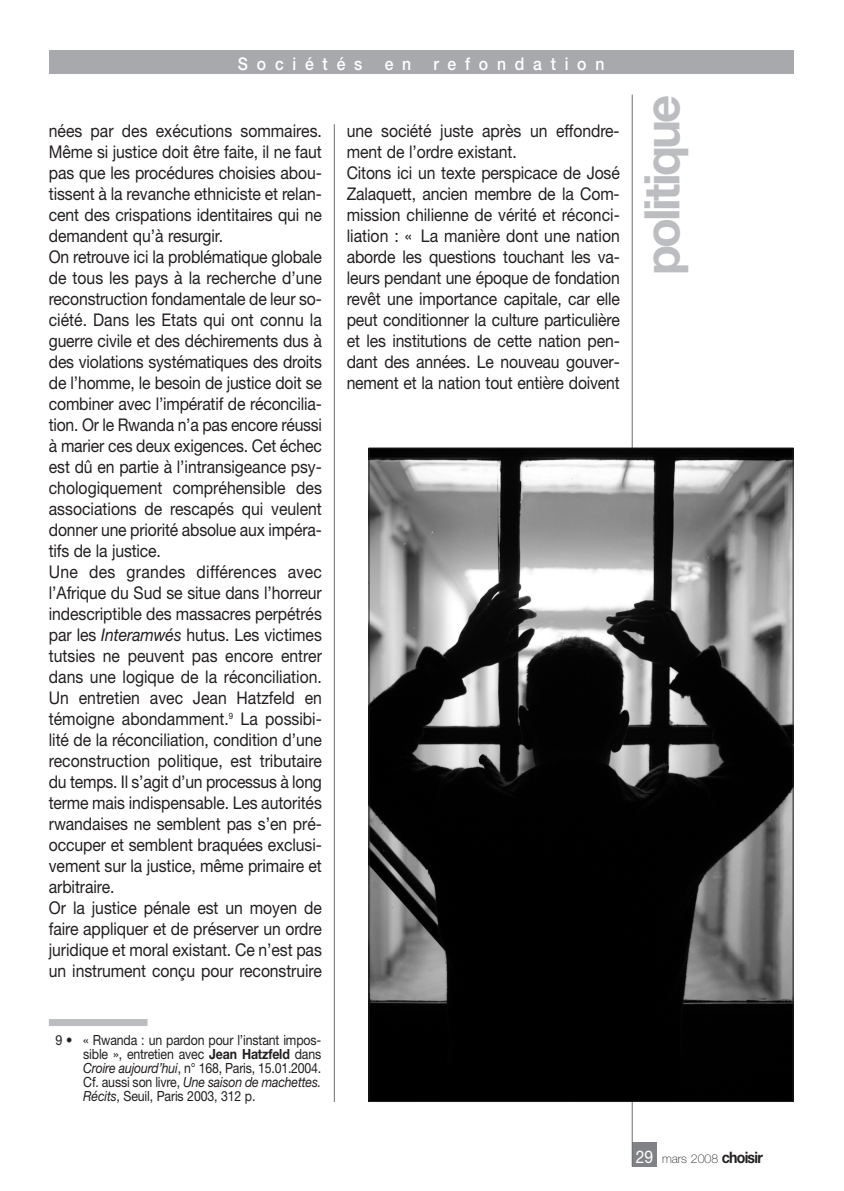
<style>
.page{position:relative;width:844px;height:1191px;background:#fff}
.page>*{position:absolute;margin:0;border:0;box-sizing:border-box;transform-origin:0 0}
.t1{font:700 49px "Helvetica Neue";letter-spacing:-.055em;color:#bcbdc0}
.t2{font:17.5px/21px "Helvetica Neue";letter-spacing:-.005em;color:#231f20;scale:.9 1}
.t3{font:500 17.5px "Helvetica Neue";letter-spacing:.555em;color:#fff;scale:.9 1}
.t4{font:17.5px "Helvetica Neue";color:#fff;scale:.9 1}
.t5{font:14px/14px "Helvetica Neue";letter-spacing:-.01em;color:#231f20;text-align:justify;scale:.9 1}
.t6{font:100 12.25px "Helvetica Neue";color:#231f20}
.s1{font-style:italic}
.s2{font-weight:700}
.s3{font-weight:700;font-size:15.75px}
</style>
<div class="page">
<div style="left:49px;top:50px;width:744px;height:23px;background:#a8a9ad"></div>
<hr style="left:334px;top:124px;width:1px;height:978px;background:#6c6d70">
<div style="left:632px;top:1141px;width:24px;height:25px;background:#808285"></div>
<hr style="left:631px;top:95px;width:1px;height:1071px;background:#6c6d70">
<div style="left:49px;top:1019px;width:98px;height:7px;background:#bcbdc0"></div>
<img style="left:370px;top:449px;width:421px;height:651px">
<p class="t3" style="left:238px;top:58px;width:140px">Sociétés</p>
<p class="t3" style="left:384px;top:58px;width:31px">e n</p>
<p class="t3" style="left:433px;top:58px;width:191px">refondation</p>
<p class="t2" style="left:49px;top:122px;width:305px">nées par des exécutions sommaires.<br>Même si justice doit être faite, il ne faut pas que les procédures choisies abou&shy;tissent à la revanche ethniciste et relan&shy;cent des crispations identitaires qui ne demandent qu’à resurgir.<br>On retrouve ici la problématique globale de tous les pays à la recherche d’une reconstruction fondamentale de leur so&shy;ciété. Dans les Etats qui ont connu la guerre civile et des déchirements dus à des violations systématiques des droits de l’homme, le besoin de justice doit se combiner avec l’impératif de réconcilia&shy;tion. Or le Rwanda n’a pas encore réussi à marier ces deux exigences. Cet échec est dû en partie à l’intransigeance psy&shy;chologiquement compréhensible des associations de rescapés qui veulent donner une priorité absolue aux impéra&shy;tifs de la justice.<br>Une des grandes différences avec l’Afrique du Sud se situe dans l’horreur indescriptible des massacres perpétrés par les <span class="s1">Interamwés</span> hutus. Les victimes tutsies ne peuvent pas encore entrer dans une logique de la réconciliation.<br>Un entretien avec Jean Hatzfeld en témoigne abondamment.<sup>9</sup> La possibi&shy;lité de la réconciliation, condition d’une reconstruction politique, est tributaire du temps. Il s’agit d’un processus à long terme mais indispensable. Les autorités rwandaises ne semblent pas s’en pré&shy;occuper et semblent braquées exclusi&shy;vement sur la justice, même primaire et arbitraire.<br>Or la justice pénale est un moyen de faire appliquer et de préserver un ordre juridique et moral existant. Ce n’est pas un instrument conçu pour reconstruire</p>
<p class="t2" style="left:346px;top:122px;width:305px">une société juste après un effondre&shy;ment de l’ordre existant.<br>Citons ici un texte perspicace de José Zalaquett, ancien membre de la Com&shy;mission chilienne de vérité et réconci&shy;liation : « La manière dont une nation aborde les questions touchant les va&shy;leurs pendant une époque de fondation revêt une importance capitale, car elle peut conditionner la culture particulière et les institutions de cette nation pen&shy;dant des années. Le nouveau gouver&shy;nement et la nation tout entière doivent</p>
<h1 class="t1" style="left:644px;top:275px;width:182px;rotate:-90deg">politique</h1>
<p class="t5" style="left:83px;top:1034px;width:266px;text-indent:-28px">9 • « Rwanda : un pardon pour l’instant impos&shy;sible », entretien avec <span class="s2">Jean Hatzfeld</span> dans <span class="s1">Croire aujourd’hui</span>, n° 168, Paris, 15.01.2004.<br>Cf. aussi son livre, <span class="s1">Une saison de machettes.<br>Récits</span>, Seuil, Paris 2003, 312 p.</p>
<p class="t4" style="left:635px;top:1150px;width:21px">29</p>
<p class="t6" style="left:661px;top:1154px;width:102px">mars 2008 <span class="s3">choisir</span></p>
</div>
